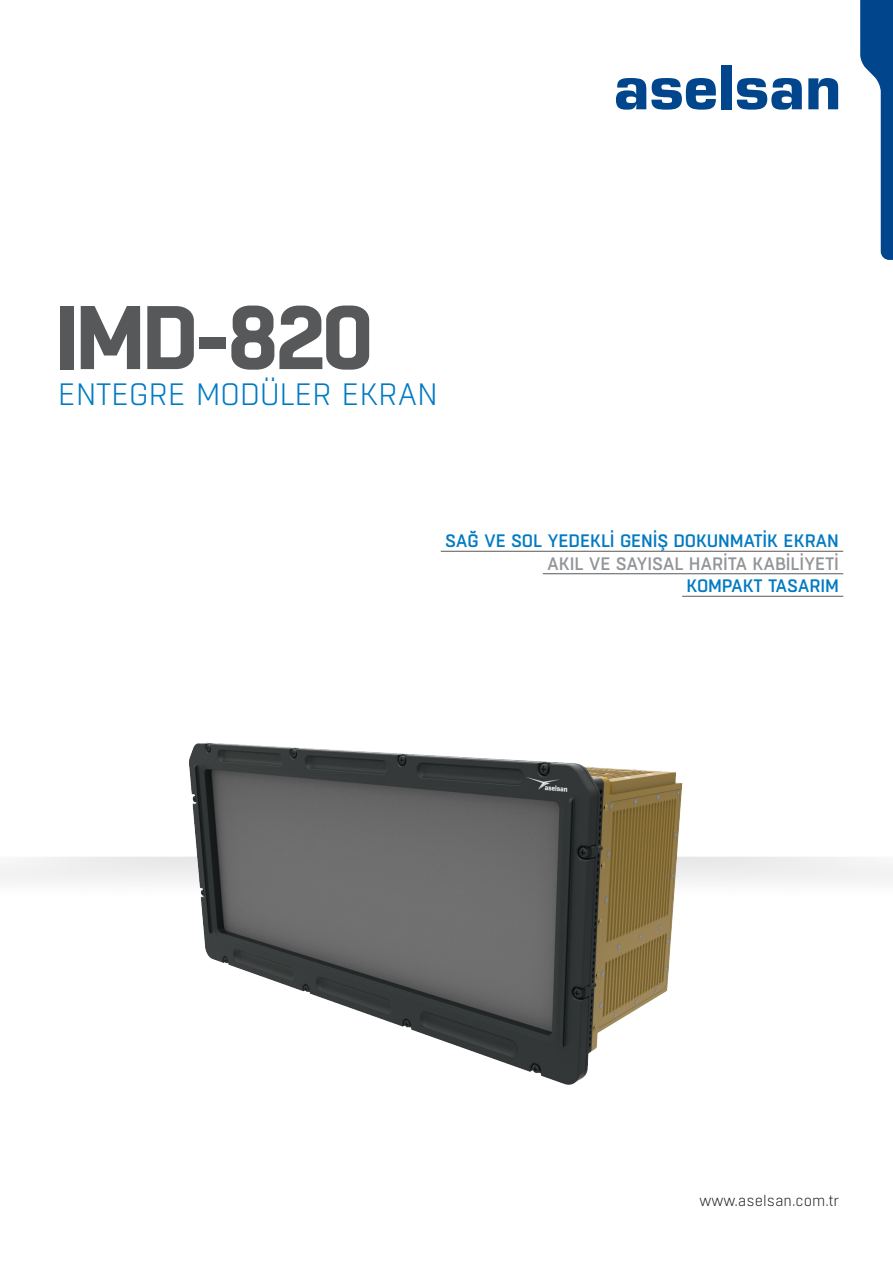
<style>
.page{position:relative;width:893px;height:1263px;background:#fff}
.page>*{position:absolute;margin:0;border:0;box-sizing:border-box;transform-origin:0 0}
.t1{font:700 90px "Boxed";letter-spacing:-.04em;color:#57585a}
.t2{font:300 30.9px "Boxed";letter-spacing:-.015em;color:#007ac2}
.t3{font:500 18px "Boxed";letter-spacing:-.01em;color:#007ac2}
.t4{font:500 18px "Boxed";letter-spacing:-.01em;color:#939598}
.t5{font:300 15px "Boxed";color:#231f20}
</style>
<div class="page">
<svg style="left:616px;top:78px;width:100px;height:32px"></svg>
<div style="left:721px;top:65px;width:10px;height:44px;background:#01468c"></div>
<svg style="left:737px;top:78px;width:65px;height:32px"></svg>
<svg style="left:808px;top:78px;width:30px;height:31px"></svg>
<svg style="left:860px;top:0;width:33px;height:260px"></svg>
<hr style="left:441px;top:551px;width:402px;height:1px;background:#57585a">
<hr style="left:543px;top:573px;width:300px;height:1px;background:#57585a">
<hr style="left:682px;top:596px;width:161px;height:1px;background:#57585a">
<img style="left:158px;top:742px;width:577px;height:343px">
<p class="t1" style="left:55px;top:277px;width:320px">IMD-820</p>
<p class="t2" style="left:58px;top:375px;width:381px">ENTEGRE MODÜLER EKRAN</p>
<p class="t3" style="left:445px;top:529px;width:395px">SAĞ VE SOL YEDEKLİ GENİŞ DOKUNMATİK EKRAN</p>
<p class="t4" style="left:547px;top:552px;width:293px">AKIL VE SAYISAL HARİTA KABİLİYETİ</p>
<p class="t3" style="left:687px;top:574px;width:154px">KOMPAKT TASARIM</p>
<p class="t5" style="left:700px;top:1191px;width:141px">www.aselsan.com.tr</p>
</div>
